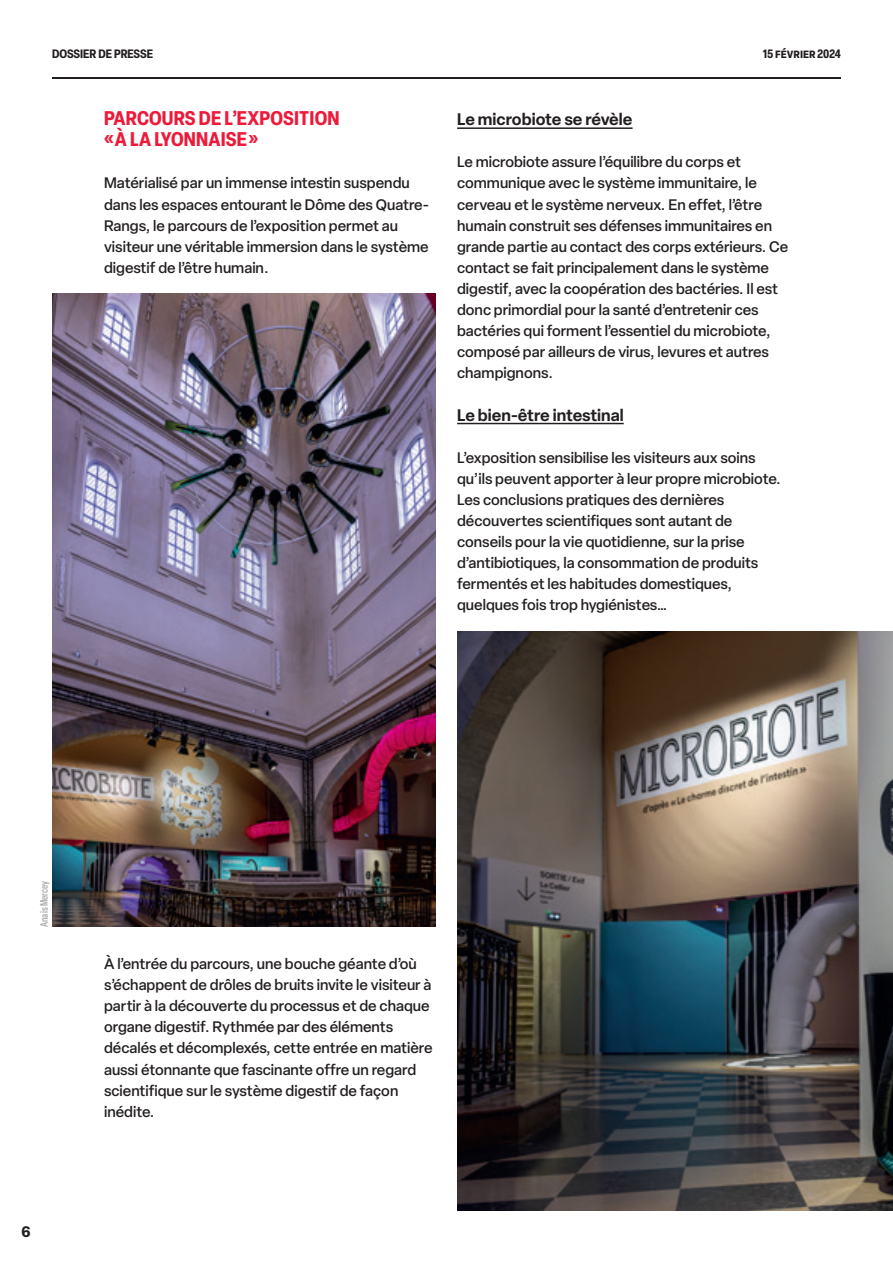
<style>
.page{position:relative;width:893px;height:1263px;background:#fff}
.page>*{position:absolute;margin:0;border:0;box-sizing:border-box;transform-origin:0 0}
.H2_-_Rouge{font:700 condensed 19.5px/21.1px "Elza";letter-spacing:.01em;color:#ed1a3a}
.H4_-_Noir{font:600 16.5px "Elza";color:#231f20}
.Texte_courant_-_Noir{font:500 15px/21.1px "Elza";color:#231f20}
.t1{font:700 15px "Elza Text";color:#231f20}
.t2{font:700 condensed 12px "Elza";color:#231f20}
.Crédit_Photo{font:500 condensed 10.5px "Elza";color:#a8a9ad}
</style>
<div class="page">
<hr style="left:52px;top:77px;width:789px;height:2px;background:#231f20">
<hr style="left:457px;top:127px;width:176px;height:2px;background:#231f20">
<hr style="left:457px;top:423px;width:167px;height:1px;background:#231f20">
<img style="left:52px;top:294px;width:384px;height:633px">
<img style="left:457px;top:631px;width:436px;height:580px">
<p class="t2" style="left:52px;top:45px;width:103px">DOSSIER DE PRESSE</p>
<p class="t2" style="left:763px;top:45px;width:80px">15 février 2024</p>
<p class="H2_-_Rouge" style="left:104px;top:107px;width:237px">PARCOURS DE L’EXPOSITION « À LA LYONNAISE »</p>
<p class="Texte_courant_-_Noir" style="left:104px;top:172px;width:326px">Matérialisé par un immense intestin suspendu dans les espaces entourant le Dôme des Quatre-Rangs, le parcours de l’exposition permet au visiteur une véritable immersion dans le système digestif de l’être humain.</p>
<p class="H4_-_Noir" style="left:457px;top:108px;width:177px">Le microbiote se révèle</p>
<p class="Texte_courant_-_Noir" style="left:457px;top:151px;width:333px">Le microbiote assure l’équilibre du corps et communique avec le système immunitaire, le cerveau et le système nerveux. En effet, l’être humain construit ses défenses immunitaires en grande partie au contact des corps extérieurs. Ce contact se fait principalement dans le système digestif, avec la coopération des bactéries. Il est donc primordial pour la santé d’entretenir ces bactéries qui forment l’essentiel du microbiote, composé par ailleurs de virus, levures et autres champignons.</p>
<p class="H4_-_Noir" style="left:457px;top:403px;width:168px">Le bien-être intestinal</p>
<p class="Texte_courant_-_Noir" style="left:457px;top:447px;width:325px">L’exposition sensibilise les visiteurs aux soins qu’ils peuvent apporter à leur propre microbiote.<br>Les conclusions pratiques des dernières découvertes scientifiques sont autant de conseils pour la vie quotidienne, sur la prise d’antibiotiques, la consommation de produits fermentés et les habitudes domestiques, quelques fois trop hygiénistes…</p>
<p class="Crédit_Photo" style="left:37px;top:927px;width:48px;rotate:-90deg">Anais Mercey</p>
<p class="t1" style="left:21px;top:1220px;width:11px">6</p>
<p class="Texte_courant_-_Noir" style="left:104px;top:953px;width:330px">À l’entrée du parcours, une bouche géante d’où s’échappent de drôles de bruits invite le visiteur à partir à la découverte du processus et de chaque organe digestif. Rythmée par des éléments décalés et décomplexés, cette entrée en matière aussi étonnante que fascinante offre un regard scientifique sur le système digestif de façon inédite.</p>
</div>
